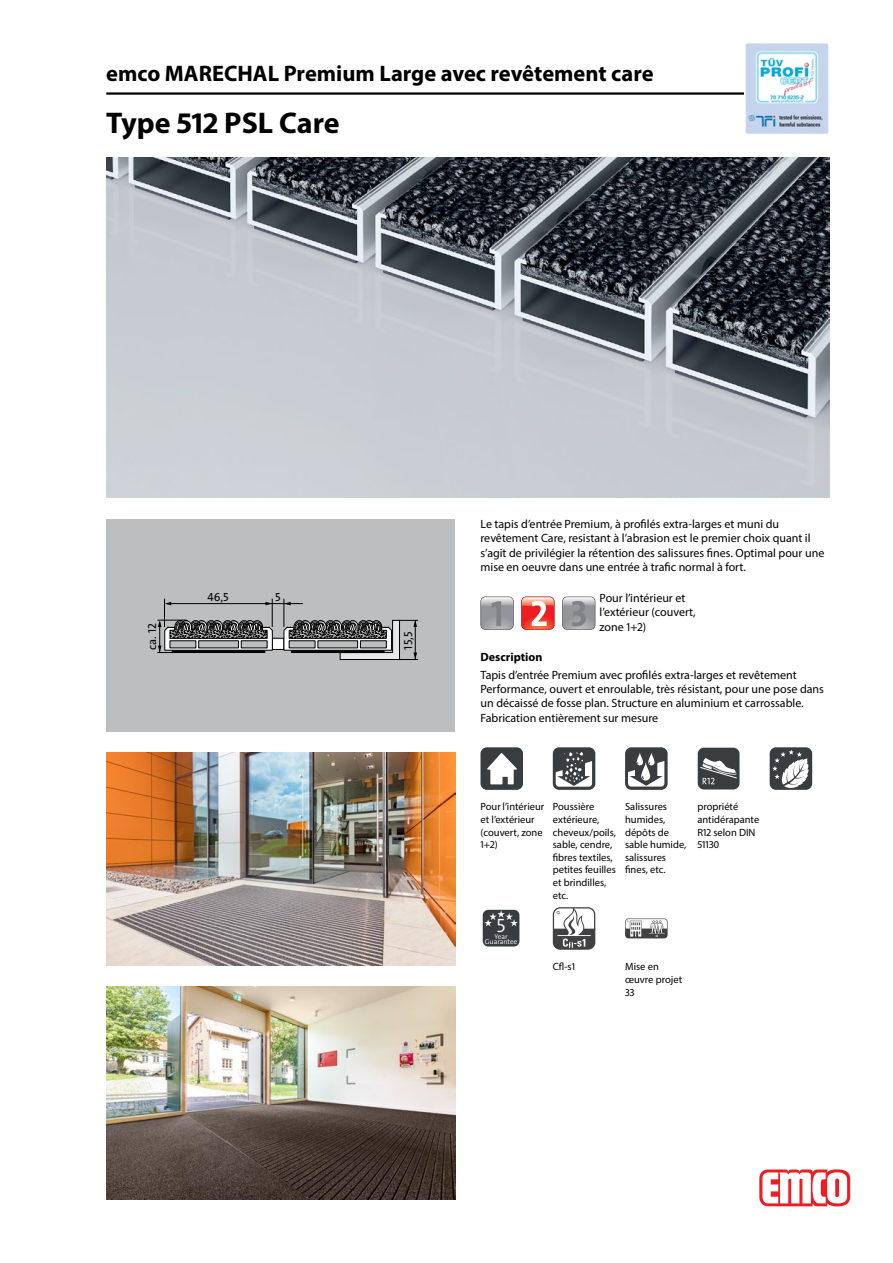
<style>
.page{position:relative;width:893px;height:1263px;background:#fff}
.page>*{position:absolute;margin:0;border:0;box-sizing:border-box;transform-origin:0 0}
.typ_bau{font:700 30px "Myriad Pro";color:#000}
.titel1_em_bau{font:700 22.5px "Myriad Pro";color:#000}
.BILDR{font:300 19.5px "The Sans Os F";color:#fff}
.fliesstext_bau{font:12px/14.4px "Myriad Pro";color:#000}
.Stoerer{font:12px/14.4px "Myriad Pro";color:#000}
.fliesstext_bold_bau{font:700 12px "Myriad Pro";color:#000}
.BILDR-2{font:11.7px "The Sans Os F";color:#000}
.mouseovertext_bau{font:10.5px/12.6px "Myriad Pro";color:#000}
.BILDR-3{font:300 7.05px/5.2px "The Sans Os F";color:#fff;text-align:center}
</style>
<div class="page">
<img style="left:106px;top:157px;width:723px;height:340px">
<hr style="left:106px;top:92px;width:723px;height:3px;background:#000">
<svg style="left:759px;top:1169px;width:91px;height:37px"></svg>
<img style="left:744px;top:43px;width:85px;height:91px">
<div style="left:106px;top:519px;width:349px;height:212px;background:#bcbec0"></div>
<hr style="left:272px;top:603px;width:30px;height:1px;background:#000">
<div style="left:272px;top:638px;width:12px;height:11px;background:#fff"></div>
<div style="left:272px;top:638px;width:12px;height:12px;border:1px solid #000"></div>
<svg style="left:158px;top:599px;width:115px;height:55px"></svg>
<svg style="left:283px;top:599px;width:135px;height:61px"></svg>
<img style="left:106px;top:753px;width:349px;height:212px">
<img style="left:106px;top:986px;width:349px;height:213px">
<svg style="left:521px;top:597px;width:33px;height:33px"></svg>
<svg style="left:562px;top:597px;width:33px;height:33px"></svg>
<svg style="left:480px;top:597px;width:34px;height:33px"></svg>
<div style="left:480px;top:747px;width:43px;height:43px;background:#3a3d40;border-radius:6px"></div>
<svg style="left:487px;top:753px;width:30px;height:31px"></svg>
<div style="left:553px;top:747px;width:42px;height:43px;background:#3a3d40;border-radius:6px"></div>
<svg style="left:556px;top:752px;width:36px;height:35px"></svg>
<div style="left:625px;top:747px;width:43px;height:43px;background:linear-gradient(to right,#3a3d40,#3a3d40);border-radius:6px"></div>
<svg style="left:628px;top:752px;width:36px;height:34px"></svg>
<div style="left:698px;top:748px;width:41px;height:41px;background:#3a3d40;border-radius:6px"></div>
<svg style="left:700px;top:758px;width:37px;height:26px"></svg>
<div style="left:770px;top:747px;width:42px;height:43px;background:#3a3d40;border-radius:6px"></div>
<svg style="left:772px;top:750px;width:37px;height:38px"></svg>
<div style="left:483px;top:910px;width:36px;height:36px;background:#3a3d40;border-radius:5px"></div>
<svg style="left:484px;top:910px;width:34px;height:16px"></svg>
<svg style="left:553px;top:907px;width:42px;height:43px"></svg>
<svg style="left:625px;top:918px;width:43px;height:20px"></svg>
<p class="titel1_em_bau" style="left:106px;top:59px;width:549px">emco MARECHAL Premium Large avec revêtement care</p>
<p class="typ_bau" style="left:106px;top:103px;width:235px">Type 512 PSL Care</p>
<p class="BILDR-2" style="left:208px;top:589px;width:23px">46,5</p>
<p class="BILDR-2" style="left:275px;top:589px;width:7px">5</p>
<p class="BILDR-2" style="left:145px;top:650px;width:28px;rotate:-90deg">ca. 12</p>
<p class="BILDR-2" style="left:401px;top:649px;width:19px;rotate:-90deg">15,5</p>
<p class="Stoerer" style="left:480px;top:516px;width:345px">Le tapis d’entrée Premium, à profilés extra-larges et muni du revêtement Care, resistant à l’abrasion est le premier choix quant il s’agit de privilégier la rétention des salissures fines. Optimal pour une mise en oeuvre dans une entrée à trafic normal à fort.</p>
<p class="fliesstext_bau" style="left:600px;top:590px;width:98px">Pour l’intérieur et l’extérieur (couvert, zone 1+2)</p>
<p class="fliesstext_bold_bau" style="left:480px;top:649px;width:63px">Description</p>
<p class="fliesstext_bau" style="left:480px;top:667px;width:345px">Tapis d’entrée Premium avec profilés extra-larges et revêtement Performance, ouvert et enroulable, très résistant, pour une pose dans un décaissé de fosse plan. Structure en aluminium et carrossable.<br>Fabrication entièrement sur mesure</p>
<p class="mouseovertext_bau" style="left:480px;top:800px;width:65px">Pour l’intérieur et l’extérieur (couvert, zone<br>1+2)</p>
<p class="mouseovertext_bau" style="left:553px;top:800px;width:65px">Poussière extérieure, cheveux/poils, sable, cendre, fibres textiles, petites feuilles et brindilles, etc.</p>
<p class="mouseovertext_bau" style="left:625px;top:800px;width:63px">Salissures humides, dépôts de sable humide, salissures fines, etc.</p>
<p class="mouseovertext_bau" style="left:697px;top:800px;width:63px">propriété antidérapante<br>R12 selon DIN<br>51130</p>
<p class="BILDR" style="left:497px;top:913px;width:10px">5</p>
<p class="BILDR-3" style="left:485px;top:934px;width:34px">Year<br>Guarantee</p>
<p class="mouseovertext_bau" style="left:553px;top:960px;width:24px">Cfl-s1</p>
<p class="mouseovertext_bau" style="left:625px;top:960px;width:59px">Mise en œuvre projet<br>33</p>
</div>
